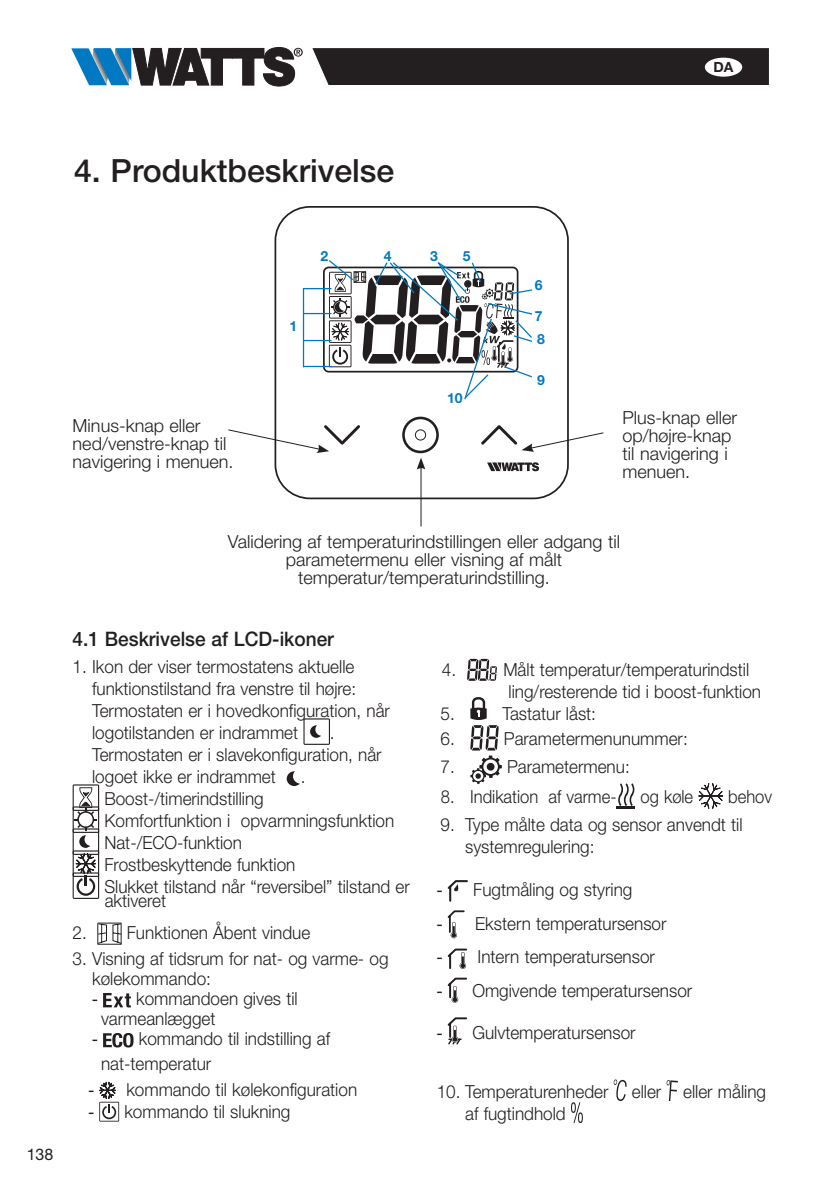
<style>
.page{position:relative;width:840px;height:1191px;background:#fff}
.page>*{position:absolute;margin:0;border:0;box-sizing:border-box;transform-origin:0 0}
.Subhead_1_DA{font:500 32px "Helvetica Neue LT Std";color:#231f20}
.Subhead_1_DA-2{font:500 20px "Helvetica Neue LT Std";color:#231f20;scale:.95 1}
.body_8_on_9_5_DA{font:300 18px/22px "Helvetica Neue LT Std";color:#231f20;scale:.95 1}
.body_8_on_9_5_DA-2{font:300 18px/18px "Helvetica Neue LT Std";color:#231f20}
.body_8_on_9_5_DA-3{font:300 18px "Helvetica Neue LT Std";color:#231f20;scale:.92 1}
.t1{font:16px "Helvetica Neue LT Std";color:#231f20}
.body_8_on_9_5_DA-4{font:700 14px "Helvetica Neue LT Std";color:#0079c2}
.t2{font:700 14px "Helvetica Neue LT Std";color:#231f20}
.s1{font-family:"Arial Unicode MS";font-weight:400}
</style>
<div class="page">
<svg style="left:71px;top:47px;width:231px;height:39px"></svg>
<div style="left:312px;top:48px;width:456px;height:37px;background:#231f20"></div>
<div style="left:704px;top:58px;width:37px;height:19px;background:#fff;border-radius:50%"></div>
<svg style="left:303px;top:718px;width:27px;height:27px"></svg>
<svg style="left:286px;top:771px;width:14px;height:15px"></svg>
<svg style="left:73px;top:784px;width:26px;height:115px"></svg>
<svg style="left:97px;top:922px;width:25px;height:22px"></svg>
<svg style="left:103px;top:993px;width:28px;height:14px"></svg>
<svg style="left:103px;top:1033px;width:30px;height:14px"></svg>
<svg style="left:99px;top:1081px;width:20px;height:40px"></svg>
<div style="left:274px;top:206px;width:294px;height:293px;border:2px solid #231f20;border-radius:34px"></div>
<svg style="left:487px;top:462px;width:51px;height:9px"></svg>
<div style="left:402px;top:417px;width:36px;height:36px;border:3px solid #231f20;border-radius:50%"></div>
<div style="left:415px;top:429px;width:11px;height:11px;border:1px solid #231f20;border-radius:50%"></div>
<svg style="left:303px;top:260px;width:230px;height:140px"></svg>
<hr style="left:303px;top:288px;width:1px;height:79px;background:#0079c2">
<svg style="left:470px;top:697px;width:31px;height:87px"></svg>
<svg style="left:616px;top:783px;width:19px;height:25px"></svg>
<svg style="left:698px;top:783px;width:25px;height:26px"></svg>
<svg style="left:447px;top:880px;width:21px;height:22px"></svg>
<svg style="left:447px;top:910px;width:18px;height:28px"></svg>
<svg style="left:447px;top:948px;width:20px;height:21px"></svg>
<svg style="left:447px;top:977px;width:20px;height:26px"></svg>
<svg style="left:447px;top:1017px;width:20px;height:28px"></svg>
<svg style="left:613px;top:1079px;width:13px;height:22px"></svg>
<svg style="left:666px;top:1080px;width:11px;height:21px"></svg>
<svg style="left:571px;top:1102px;width:11px;height:21px"></svg>
<hr style="left:420px;top:466px;width:1px;height:60px;background:#231f20">
<svg style="left:417px;top:458px;width:8px;height:11px"></svg>
<svg style="left:481px;top:422px;width:122px;height:30px"></svg>
<svg style="left:228px;top:422px;width:132px;height:31px"></svg>
<svg style="left:467px;top:659px;width:29px;height:22px"></svg>
<p class="t2" style="left:713px;top:59px;width:21px">DA</p>
<p class="Subhead_1_DA" style="left:74px;top:152px;width:321px">4. Produktbeskrivelse</p>
<p class="body_8_on_9_5_DA-2" style="left:73px;top:416px;width:129px">Minus-knap eller</p>
<p class="body_8_on_9_5_DA-2" style="left:73px;top:434px;width:162px">ned/venstre-knap til navigering i menuen.</p>
<p class="body_8_on_9_5_DA-4" style="left:289px;top:318px;width:9px">1</p>
<p class="body_8_on_9_5_DA-4" style="left:320px;top:247px;width:9px">2</p>
<p class="body_8_on_9_5_DA-4" style="left:430px;top:247px;width:9px">3</p>
<p class="body_8_on_9_5_DA-4" style="left:462px;top:247px;width:9px">5</p>
<p class="body_8_on_9_5_DA-4" style="left:383px;top:247px;width:9px">4</p>
<p class="body_8_on_9_5_DA-4" style="left:447px;top:390px;width:17px">10</p>
<p class="body_8_on_9_5_DA-4" style="left:534px;top:276px;width:9px">6</p>
<p class="body_8_on_9_5_DA-4" style="left:534px;top:307px;width:9px">7</p>
<p class="body_8_on_9_5_DA-4" style="left:536px;top:330px;width:9px">8</p>
<p class="body_8_on_9_5_DA-4" style="left:536px;top:371px;width:9px">9</p>
<p class="body_8_on_9_5_DA-2" style="left:622px;top:408px;width:116px">Plus-knap eller op/højre-knap til navigering i menuen.</p>
<p class="t1" style="left:27px;top:1145px;width:28px">138</p>
<p class="body_8_on_9_5_DA-2" style="left:228px;top:532px;width:393px;text-align:center">Validering af temperaturindstillingen eller adgang til parametermenu eller visning af målt</p>
<p class="body_8_on_9_5_DA-2" style="left:298px;top:568px;width:253px">temperatur/temperaturindstilling.</p>
<p class="Subhead_1_DA-2" style="left:73px;top:626px;width:276px">4.1 Beskrivelse af LCD-ikoner</p>
<p class="body_8_on_9_5_DA" style="left:92px;top:655px;width:315px;text-indent:-19px">1. Ikon der viser termostatens aktuelle funktionstilstand fra venstre til højre:<br>Termostaten er i hovedkonfiguration, når logotilstanden er indrammet</p>
<p class="body_8_on_9_5_DA" style="left:92px;top:721px;width:306px;text-indent:238px">.<br>Termostaten er i slavekonfiguration, når logoet ikke er indrammet</p>
<p class="body_8_on_9_5_DA" style="left:301px;top:765px;width:7px">.</p>
<p class="body_8_on_9_5_DA" style="left:104px;top:787px;width:169px">Boost-/timerindstilling</p>
<p class="body_8_on_9_5_DA" style="left:104px;top:809px;width:306px">Komfortfunktion i opvarmningsfunktion</p>
<p class="body_8_on_9_5_DA" style="left:104px;top:831px;width:146px">Nat-/ECO-funktion</p>
<p class="body_8_on_9_5_DA" style="left:104px;top:853px;width:202px">Frostbeskyttende funktion</p>
<p class="body_8_on_9_5_DA" style="left:104px;top:875px;width:323px">Slukket tilstand når “reversibel” tilstand er</p>
<p class="body_8_on_9_5_DA" style="left:105px;top:889px;width:66px">aktiveret</p>
<p class="body_8_on_9_5_DA" style="left:73px;top:921px;width:251px">2. Funktionen Åbent vindue</p>
<p class="body_8_on_9_5_DA" style="left:92px;top:948px;width:313px;line-height:20px;text-indent:-19px">3. Visning af tidsrum for nat- og varme- og kølekommando:</p>
<p class="body_8_on_9_5_DA" style="left:101px;top:988px;width:208px;line-height:20px;text-indent:-9px"><span class="s1">-</span> kommandoen gives til varmeanlægget</p>
<p class="body_8_on_9_5_DA" style="left:92px;top:1027px;width:252px"><span class="s1">-</span> kommando til indstilling af</p>
<p class="body_8_on_9_5_DA" style="left:101px;top:1052px;width:118px">nat-temperatur</p>
<p class="body_8_on_9_5_DA" style="left:88px;top:1078px;width:284px"><span class="s1">-</span> kommando til kølekonfiguration</p>
<p class="body_8_on_9_5_DA" style="left:88px;top:1099px;width:214px"><span class="s1">-</span> kommando til slukning</p>
<p class="body_8_on_9_5_DA" style="left:441px;top:658px;width:17px">4.</p>
<p class="body_8_on_9_5_DA" style="left:503px;top:658px;width:273px">Målt temperatur/temperaturindstil ling/resterende tid i boost-funktion</p>
<p class="body_8_on_9_5_DA" style="left:440px;top:702px;width:17px">5.</p>
<p class="body_8_on_9_5_DA" style="left:502px;top:702px;width:100px">Tastatur låst:</p>
<p class="body_8_on_9_5_DA" style="left:440px;top:727px;width:17px">6.</p>
<p class="body_8_on_9_5_DA" style="left:503px;top:727px;width:195px">Parametermenunummer:</p>
<p class="body_8_on_9_5_DA" style="left:440px;top:754px;width:17px">7.</p>
<p class="body_8_on_9_5_DA" style="left:507px;top:754px;width:131px">Parametermenu:</p>
<p class="body_8_on_9_5_DA-3" style="left:440px;top:785px;width:192px">8. Indikation af varme-</p>
<p class="body_8_on_9_5_DA-3" style="left:640px;top:785px;width:59px">og køle</p>
<p class="body_8_on_9_5_DA-3" style="left:727px;top:785px;width:49px">behov</p>
<p class="body_8_on_9_5_DA" style="left:465px;top:813px;width:293px;text-indent:-25px">9. Type målte data og sensor anvendt til systemregulering:</p>
<p class="body_8_on_9_5_DA" style="left:436px;top:878px;width:207px"><span class="s1">-</span> Fugtmåling og styring</p>
<p class="body_8_on_9_5_DA" style="left:436px;top:912px;width:243px"><span class="s1">-</span> Ekstern temperatursensor</p>
<p class="body_8_on_9_5_DA" style="left:436px;top:945px;width:231px"><span class="s1">-</span> Intern temperatursensor</p>
<p class="body_8_on_9_5_DA" style="left:436px;top:979px;width:270px"><span class="s1">-</span> Omgivende temperatursensor</p>
<p class="body_8_on_9_5_DA" style="left:436px;top:1021px;width:211px"><span class="s1">-</span> Gulvtemperatursensor</p>
<p class="body_8_on_9_5_DA" style="left:436px;top:1080px;width:182px">10. Temperaturenheder</p>
<p class="body_8_on_9_5_DA" style="left:631px;top:1080px;width:143px">eller eller måling</p>
<p class="body_8_on_9_5_DA" style="left:465px;top:1102px;width:107px">af fugtindhold</p>
</div>
